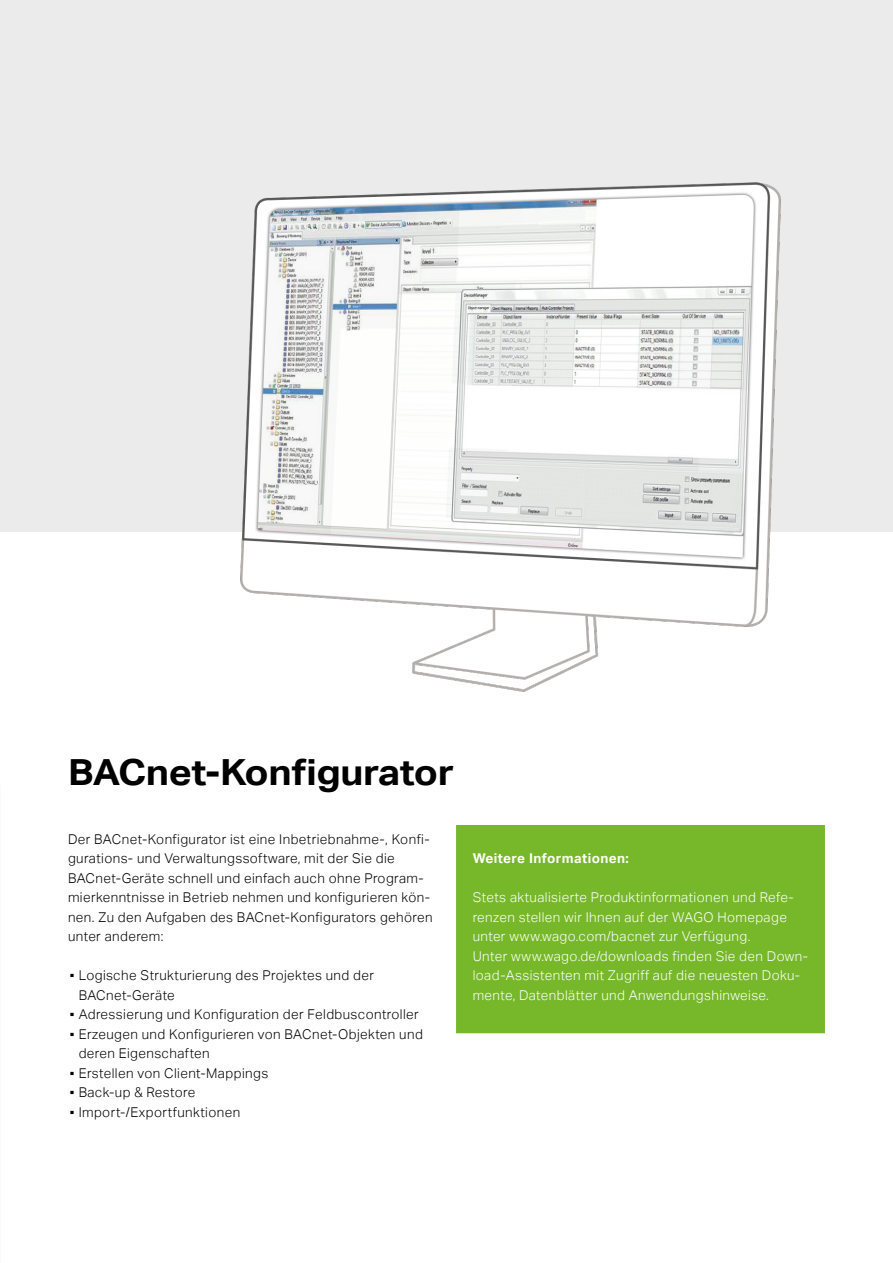
<style>
.page{position:relative;width:893px;height:1263px;background:#fff}
.page>*{position:absolute;margin:0;border:0;box-sizing:border-box;transform-origin:0 0}
.t1{font:700 36px "Aktiv Grotesk";letter-spacing:-.01em;color:#000;scale:1.09 1}
.Body_Copy{font:300 13.5px/19.5px "Aktiv Grotesk";letter-spacing:.03em;color:#000}
.Body_Copy_White{font:300 13.5px/19.5px "Aktiv Grotesk";letter-spacing:.03em;color:#fff}
.Subhead_White{font:700 13.5px "Aktiv Grotesk";letter-spacing:.03em;color:#fff}
</style>
<div class="page">
<div style="left:0;top:0;width:893px;height:532px;background:#ebebeb"></div>
<div style="left:459px;top:828px;width:363px;height:202px;background:#76b82a"></div>
<div style="left:456px;top:825px;width:369px;height:208px;border:6px solid #76b82a"></div>
<img style="left:240px;top:182px;width:541px;height:510px">
<p class="t1" style="left:68px;top:752px;width:356px">BACnet-Konfigurator</p>
<p class="Body_Copy" style="left:68px;top:829px;width:366px">Der BACnet-Konfigurator ist eine Inbetriebnahme-, Konfi&shy;gurations- und Verwaltungssoftware, mit der Sie die BACnet-Geräte schnell und einfach auch ohne Program&shy;mierkenntnisse in Betrieb nehmen und konfigurieren kön&shy;nen. Zu den Aufgaben des BACnet-Konfigurators gehören unter anderem:</p>
<p class="Body_Copy" style="left:79px;top:966px;width:297px;text-indent:-11px">▪ Logische Strukturierung des Projektes und der<br>BACnet-Geräte</p>
<p class="Body_Copy" style="left:68px;top:1005px;width:352px">▪ Adressierung und Konfiguration der Feldbuscontroller</p>
<p class="Body_Copy" style="left:79px;top:1024px;width:346px;text-indent:-11px">▪ Erzeugen und Konfigurieren von BACnet-Objekten und deren Eigenschaften</p>
<p class="Body_Copy" style="left:68px;top:1063px;width:202px">▪ Erstellen von Client-Mappings</p>
<p class="Body_Copy" style="left:68px;top:1083px;width:129px">▪ Back-up &amp; Restore</p>
<p class="Body_Copy" style="left:68px;top:1102px;width:174px">▪ Import-/Exportfunktionen</p>
<p class="Subhead_White" style="left:473px;top:850px;width:158px">Weitere Informationen:</p>
<p class="Body_Copy_White" style="left:473px;top:888px;width:323px">Stets aktualisierte Produktinformationen und Refe&shy;renzen stellen wir Ihnen auf der WAGO Homepage unter www.wago.com/bacnet zur Verfügung.</p>
<p class="Body_Copy_White" style="left:473px;top:946px;width:337px">Unter www.wago.de/downloads finden Sie den Down&shy;load-Assistenten mit Zugriff auf die neuesten Doku&shy;mente, Datenblätter und Anwendungshinweise.</p>
</div>
